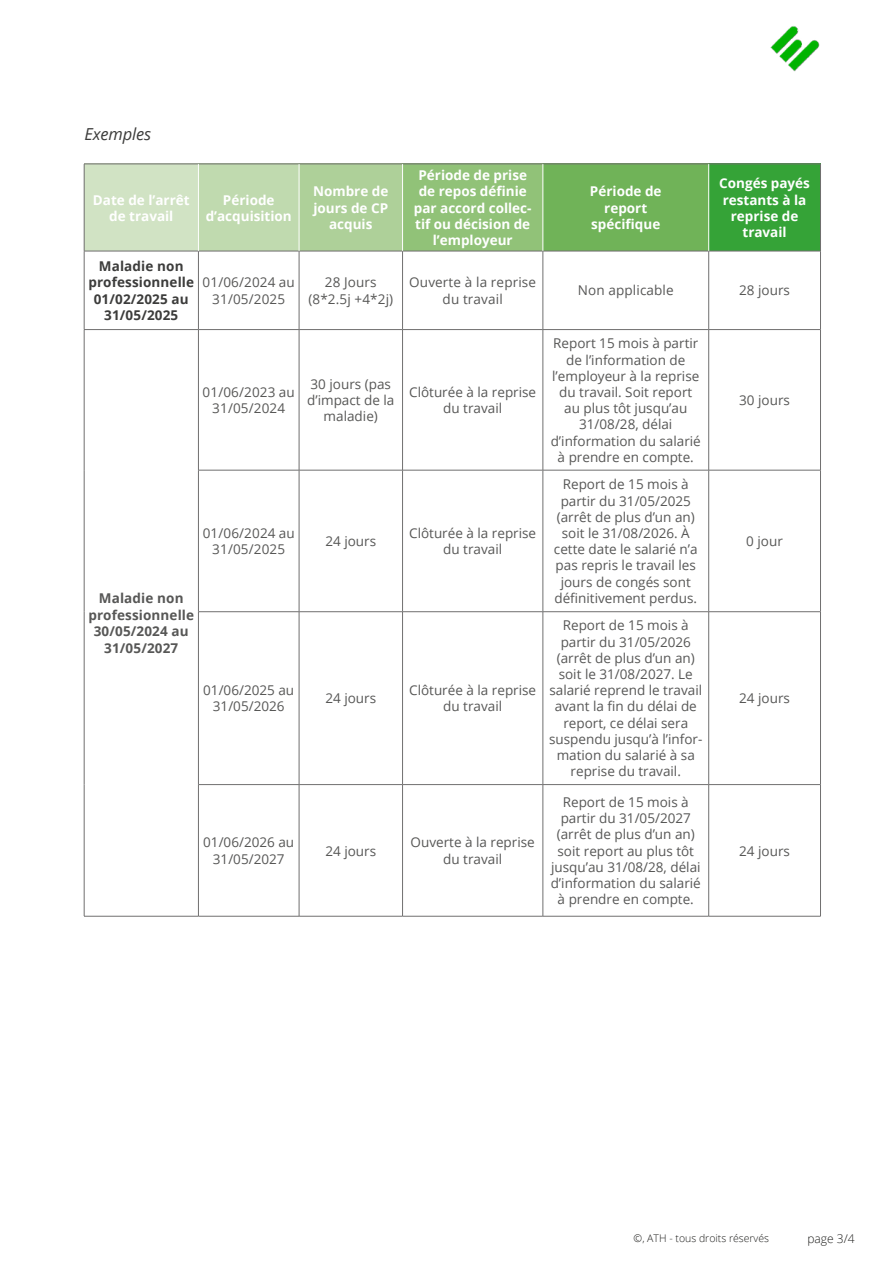
<style>
.page{position:relative;width:893px;height:1263px;background:#fff}
.page>*{position:absolute;margin:0;border:0;box-sizing:border-box;transform-origin:0 0}
.t1{font:italic 16.5px "Open Sans";letter-spacing:-.01em;color:#3c3c3b}
.t2{font:13.5px/16.2px "Open Sans";color:#575756;text-align:center}
.t3{font:700 13.5px/16.2px "Open Sans";color:#fff;text-align:center}
.t4{font:700 13.5px/16.5px "Open Sans";letter-spacing:.01em;color:#3c3c3b;text-align:center}
.t5{font:700 13.5px/16.5px "Open Sans";letter-spacing:.01em;color:#575756;text-align:center}
.t6{font:300 12px "Open Sans";color:#1d1d1b}
.t7{font:300 10.5px "Open Sans";color:#1d1d1b}
</style>
<div class="page">
<img style="left:770px;top:26px;width:50px;height:46px">
<div style="left:84px;top:164px;width:114px;height:87px;background:#d1e3c4"></div>
<div style="left:198px;top:164px;width:101px;height:87px;background:#c0daaf"></div>
<div style="left:299px;top:164px;width:104px;height:87px;background:#aed099"></div>
<div style="left:403px;top:164px;width:140px;height:87px;background:#91c278"></div>
<div style="left:543px;top:164px;width:166px;height:87px;background:#70b358"></div>
<div style="left:709px;top:164px;width:111px;height:87px;background:#35a337"></div>
<hr style="left:84px;top:251px;width:1px;height:78px;background:#706f6f">
<hr style="left:198px;top:251px;width:1px;height:78px;background:#706f6f">
<hr style="left:299px;top:251px;width:1px;height:78px;background:#706f6f">
<hr style="left:402px;top:251px;width:1px;height:78px;background:#706f6f">
<hr style="left:543px;top:251px;width:1px;height:78px;background:#706f6f">
<hr style="left:708px;top:251px;width:1px;height:78px;background:#706f6f">
<hr style="left:820px;top:251px;width:1px;height:78px;background:#706f6f">
<hr style="left:84px;top:329px;width:114px;height:1px;background:#706f6f">
<hr style="left:84px;top:330px;width:1px;height:140px;background:#706f6f">
<hr style="left:198px;top:329px;width:101px;height:1px;background:#706f6f">
<hr style="left:198px;top:330px;width:1px;height:140px;background:#706f6f">
<hr style="left:299px;top:329px;width:104px;height:1px;background:#706f6f">
<hr style="left:299px;top:330px;width:1px;height:140px;background:#706f6f">
<hr style="left:403px;top:329px;width:140px;height:1px;background:#706f6f">
<hr style="left:402px;top:330px;width:1px;height:140px;background:#706f6f">
<hr style="left:543px;top:329px;width:166px;height:1px;background:#706f6f">
<hr style="left:543px;top:330px;width:1px;height:140px;background:#706f6f">
<hr style="left:709px;top:329px;width:112px;height:1px;background:#706f6f">
<hr style="left:708px;top:330px;width:1px;height:140px;background:#706f6f">
<hr style="left:820px;top:330px;width:1px;height:140px;background:#706f6f">
<hr style="left:84px;top:470px;width:1px;height:142px;background:#706f6f">
<hr style="left:198px;top:470px;width:101px;height:1px;background:#706f6f">
<hr style="left:198px;top:470px;width:1px;height:141px;background:#706f6f">
<hr style="left:299px;top:470px;width:104px;height:1px;background:#706f6f">
<hr style="left:299px;top:470px;width:1px;height:141px;background:#706f6f">
<hr style="left:403px;top:470px;width:140px;height:1px;background:#706f6f">
<hr style="left:402px;top:470px;width:1px;height:141px;background:#706f6f">
<hr style="left:543px;top:470px;width:166px;height:1px;background:#706f6f">
<hr style="left:543px;top:470px;width:1px;height:141px;background:#706f6f">
<hr style="left:709px;top:470px;width:112px;height:1px;background:#706f6f">
<hr style="left:708px;top:470px;width:1px;height:141px;background:#706f6f">
<hr style="left:820px;top:470px;width:1px;height:141px;background:#706f6f">
<hr style="left:84px;top:612px;width:1px;height:172px;background:#706f6f">
<hr style="left:198px;top:611px;width:101px;height:1px;background:#706f6f">
<hr style="left:198px;top:612px;width:1px;height:172px;background:#706f6f">
<hr style="left:299px;top:611px;width:104px;height:1px;background:#706f6f">
<hr style="left:299px;top:612px;width:1px;height:172px;background:#706f6f">
<hr style="left:403px;top:611px;width:140px;height:1px;background:#706f6f">
<hr style="left:402px;top:612px;width:1px;height:172px;background:#706f6f">
<hr style="left:543px;top:611px;width:166px;height:1px;background:#706f6f">
<hr style="left:543px;top:612px;width:1px;height:172px;background:#706f6f">
<hr style="left:709px;top:611px;width:112px;height:1px;background:#706f6f">
<hr style="left:708px;top:612px;width:1px;height:172px;background:#706f6f">
<hr style="left:820px;top:612px;width:1px;height:172px;background:#706f6f">
<hr style="left:84px;top:784px;width:1px;height:132px;background:#706f6f">
<hr style="left:198px;top:784px;width:101px;height:1px;background:#706f6f">
<hr style="left:198px;top:785px;width:1px;height:131px;background:#706f6f">
<hr style="left:299px;top:784px;width:104px;height:1px;background:#706f6f">
<hr style="left:299px;top:785px;width:1px;height:131px;background:#706f6f">
<hr style="left:403px;top:784px;width:140px;height:1px;background:#706f6f">
<hr style="left:402px;top:785px;width:1px;height:131px;background:#706f6f">
<hr style="left:543px;top:784px;width:166px;height:1px;background:#706f6f">
<hr style="left:543px;top:785px;width:1px;height:131px;background:#706f6f">
<hr style="left:709px;top:784px;width:112px;height:1px;background:#706f6f">
<hr style="left:708px;top:785px;width:1px;height:131px;background:#706f6f">
<hr style="left:820px;top:785px;width:1px;height:131px;background:#706f6f">
<hr style="left:84px;top:916px;width:114px;height:1px;background:#706f6f">
<hr style="left:198px;top:916px;width:101px;height:1px;background:#706f6f">
<hr style="left:299px;top:916px;width:104px;height:1px;background:#706f6f">
<hr style="left:403px;top:916px;width:140px;height:1px;background:#706f6f">
<hr style="left:543px;top:916px;width:166px;height:1px;background:#706f6f">
<hr style="left:709px;top:916px;width:112px;height:1px;background:#706f6f">
<hr style="left:84px;top:164px;width:114px;height:1px;background:#706f6f">
<hr style="left:84px;top:164px;width:1px;height:87px;background:#706f6f">
<hr style="left:198px;top:164px;width:101px;height:1px;background:#706f6f">
<hr style="left:299px;top:164px;width:104px;height:1px;background:#706f6f">
<hr style="left:403px;top:164px;width:140px;height:1px;background:#706f6f">
<hr style="left:84px;top:251px;width:114px;height:1px;background:#706f6f">
<hr style="left:198px;top:251px;width:101px;height:1px;background:#706f6f">
<hr style="left:299px;top:251px;width:104px;height:1px;background:#706f6f">
<hr style="left:403px;top:251px;width:140px;height:1px;background:#706f6f">
<hr style="left:198px;top:164px;width:1px;height:87px;background:#fff">
<hr style="left:299px;top:164px;width:1px;height:87px;background:#fff">
<hr style="left:402px;top:164px;width:1px;height:87px;background:#fff">
<hr style="left:543px;top:164px;width:166px;height:1px;background:#706f6f">
<hr style="left:709px;top:164px;width:112px;height:1px;background:#706f6f">
<hr style="left:820px;top:164px;width:1px;height:87px;background:#706f6f">
<hr style="left:543px;top:251px;width:166px;height:1px;background:#706f6f">
<hr style="left:709px;top:251px;width:112px;height:1px;background:#706f6f">
<hr style="left:543px;top:164px;width:1px;height:87px;background:#fff">
<hr style="left:708px;top:164px;width:1px;height:87px;background:#fff">
<p class="t1" style="left:85px;top:128px;width:68px">Exemples</p>
<p class="t3" style="left:93px;top:193px;width:98px">Date de l’arrêt de travail</p>
<p class="t3" style="left:206px;top:193px;width:88px">Période d’acquisition</p>
<p class="t3" style="left:313px;top:185px;width:77px">Nombre de jours de CP acquis</p>
<p class="t3" style="left:414px;top:169px;width:119px">Période de prise de repos définie par accord collec&shy;tif ou décision de l’employeur</p>
<p class="t3" style="left:590px;top:185px;width:73px">Période de report spécifique</p>
<p class="t3" style="left:719px;top:177px;width:92px">Congés payés restants à la reprise de travail</p>
<p class="t4" style="left:88px;top:259px;width:107px">Maladie non professionnelle<br>01/02/2025 au<br>31/05/2025</p>
<p class="t5" style="left:88px;top:591px;width:107px">Maladie non professionnelle<br>30/05/2024 au<br>31/05/2027</p>
<p class="t2" style="left:203px;top:276px;width:94px">01/06/2024 au<br>31/05/2025</p>
<p class="t2" style="left:308px;top:276px;width:86px">28 Jours (8*2.5j +4*2j)</p>
<p class="t2" style="left:409px;top:276px;width:128px">Ouverte à la reprise du travail</p>
<p class="t2" style="left:578px;top:284px;width:97px">Non applicable</p>
<p class="t2" style="left:739px;top:284px;width:52px">28 jours</p>
<p class="t2" style="left:203px;top:385px;width:94px">01/06/2023 au<br>31/05/2024</p>
<p class="t2" style="left:307px;top:377px;width:89px">30 jours (pas d’impact de la maladie)</p>
<p class="t2" style="left:409px;top:385px;width:129px">Clôturée à la reprise du travail</p>
<p class="t2" style="left:203px;top:526px;width:94px">01/06/2024 au<br>31/05/2025</p>
<p class="t2" style="left:325px;top:534px;width:52px">24 jours</p>
<p class="t2" style="left:409px;top:526px;width:129px">Clôturée à la reprise du travail</p>
<p class="t2" style="left:203px;top:683px;width:92px">01/06/2025 au<br>31/05/2026</p>
<p class="t2" style="left:325px;top:692px;width:52px">24 jours</p>
<p class="t2" style="left:409px;top:683px;width:129px">Clôturée à la reprise du travail</p>
<p class="t2" style="left:203px;top:836px;width:92px">01/06/2026 au<br>31/05/2027</p>
<p class="t2" style="left:325px;top:844px;width:52px">24 jours</p>
<p class="t2" style="left:411px;top:836px;width:126px">Ouverte à la reprise du travail</p>
<p class="t2" style="left:551px;top:337px;width:152px">Report 15 mois à partir de l’information de l’employeur à la reprise du travail. Soit report au plus tôt jusqu’au<br>31/08/28, délai d’information du salarié à prendre en compte.</p>
<p class="t2" style="left:554px;top:478px;width:145px">Report de 15 mois à partir du 31/05/2025 (arrêt de plus d’un an) soit le 31/08/2026. À cette date le salarié n’a pas repris le travail les jours de congés sont définitivement perdus.</p>
<p class="t2" style="left:549px;top:619px;width:155px">Report de 15 mois à partir du 31/05/2026 (arrêt de plus d’un an) soit le 31/08/2027. Le salarié reprend le travail avant la fin du délai de report, ce délai sera suspendu jusqu’à l’infor&shy;mation du salarié à sa reprise du travail.</p>
<p class="t2" style="left:551px;top:795px;width:152px">Report de 15 mois à partir du 31/05/2027 (arrêt de plus d’un an) soit report au plus tôt jusqu’au 31/08/28, délai d’information du salarié à prendre en compte.</p>
<p class="t2" style="left:739px;top:393px;width:52px">30 jours</p>
<p class="t2" style="left:746px;top:534px;width:38px">0 jour</p>
<p class="t2" style="left:739px;top:692px;width:52px">24 jours</p>
<p class="t2" style="left:739px;top:844px;width:52px">24 jours</p>
<p class="t7" style="left:634px;top:1234px;width:137px">©, ATH - tous droits réservés</p>
<p class="t6" style="left:807px;top:1234px;width:49px">page 3/4</p>
</div>
